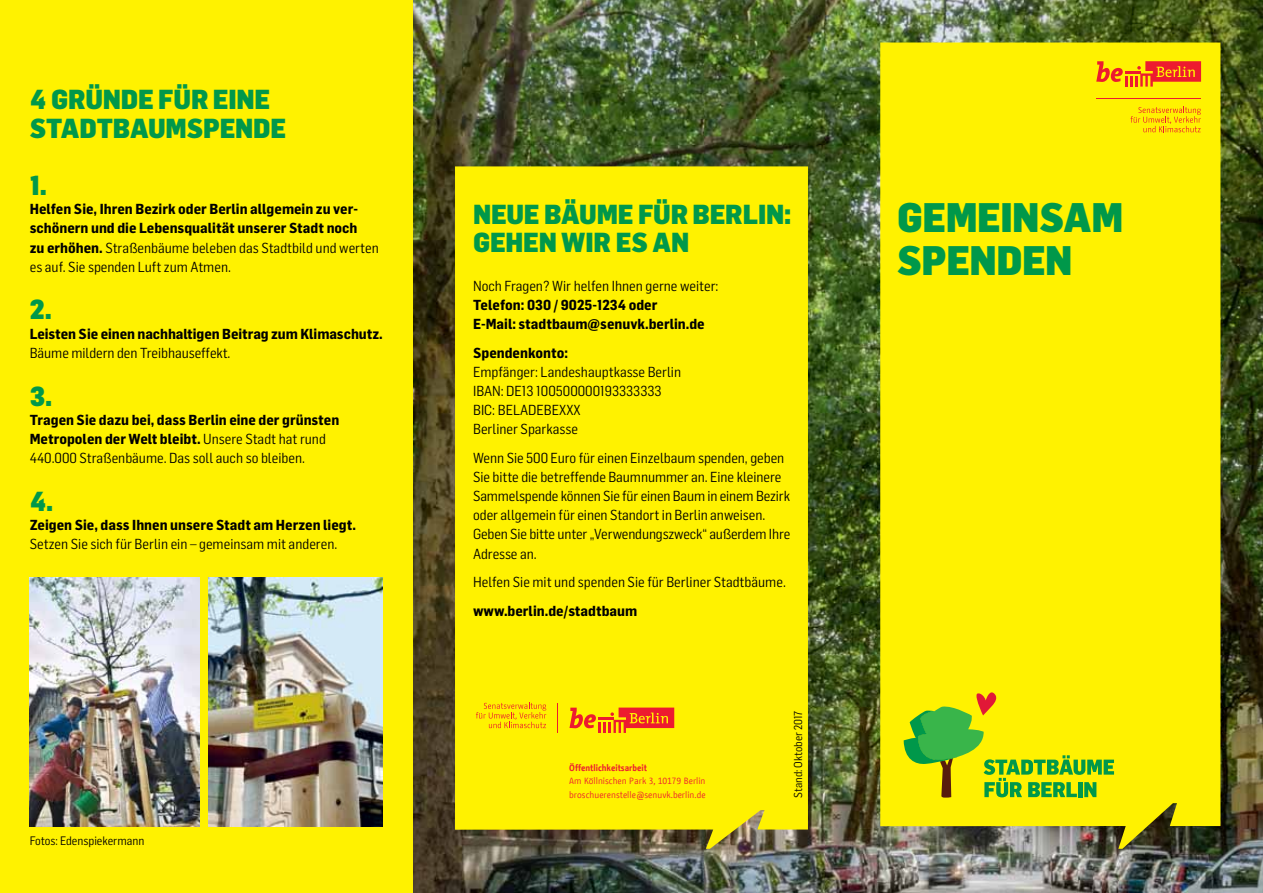
<style>
.page{position:relative;width:1263px;height:893px;background:#fff}
.page>*{position:absolute;margin:0;border:0;box-sizing:border-box;transform-origin:0 0}
.t1{font:900 40.5px/43.5px "Flama Semicondensed";letter-spacing:-.015em;color:#00984a}
.t2{font:900 27px/28.7px "Flama Semicondensed";letter-spacing:-.01em;color:#00984a}
.t3{font:14.25px/19px "Flama Semicondensed";letter-spacing:-.005em;color:#000}
.t4{font:700 14.25px/19px "Flama Semicondensed";color:#000}
.t5{font:12px "Flama Semicondensed";color:#000}
.t6{font:11.25px "Flama Semicondensed";color:#000}
.t7{font:9px/13.5px "BMF Change";color:#ed1b2f}
.s1{font-weight:400}
.s2{font-weight:700}
</style>
<div class="page">
<img style="left:412px;top:0;width:851px;height:893px">
<div style="left:0;top:0;width:412px;height:893px;background:#fff200"></div>
<div style="left:880px;top:43px;width:340px;height:806px;background:#fff200"></div>
<div style="left:455px;top:166px;width:353px;height:683px;background:#fff200"></div>
<img style="left:208px;top:578px;width:175px;height:248px">
<img style="left:30px;top:578px;width:170px;height:248px">
<svg style="left:569px;top:708px;width:105px;height:25px;background:#f57d19"></svg>
<hr style="left:558px;top:703px;width:1px;height:30px;background:#ed1b2f">
<svg style="left:476px;top:702px;width:70px;height:26px;background:#fbd007"></svg>
<svg style="left:904px;top:692px;width:210px;height:106px;background:#c1d813"></svg>
<svg style="left:1096px;top:61px;width:105px;height:26px;background:#f58018"></svg>
<hr style="left:1096px;top:98px;width:105px;height:1px;background:#ed1b2f">
<svg style="left:1130px;top:107px;width:71px;height:25px;background:#fbcf07"></svg>
<h1 class="t2" style="left:30px;top:84px;width:258px">4 GRÜNDE FÜR EINE<br>STADTBAUMSPENDE</h1>
<p class="t2" style="left:30px;top:170px;width:19px">1.</p>
<p class="t4" style="left:30px;top:199px;width:351px">Helfen Sie, Ihren Bezirk oder Berlin allgemein zu ver&shy;schönern und die Lebensqualität unserer Stadt noch<br>zu erhöhen. <span class="s1">Straßenbäume beleben das Stadtbild und werten es auf. Sie spenden Luft zum Atmen.</span></p>
<p class="t2" style="left:30px;top:294px;width:24px">2.</p>
<p class="t4" style="left:30px;top:323px;width:354px">Leisten Sie einen nachhaltigen Beitrag zum Klimaschutz.<br><span class="s1">Bäume mildern den Treibhauseffekt.</span></p>
<p class="t2" style="left:30px;top:380px;width:24px">3.</p>
<p class="t4" style="left:30px;top:409px;width:311px">Tragen Sie dazu bei, dass Berlin eine der grünsten<br>Metropolen der Welt bleibt. <span class="s1">Unsere Stadt hat rund<br>440.000 Straßenbäume. Das soll auch so bleiben.</span></p>
<p class="t2" style="left:30px;top:486px;width:25px">4.</p>
<p class="t3" style="left:30px;top:515px;width:328px"><span class="s2">Zeigen Sie, dass Ihnen unsere Stadt am Herzen liegt.<br></span>Setzen Sie sich für Berlin ein – gemeinsam mit anderen.</p>
<h1 class="t5" style="left:30px;top:833px;width:116px">Fotos: Edenspiekermann</h1>
<p class="t2" style="left:473px;top:199px;width:320px">NEUE BÄUME FÜR BERLIN:<br>GEHEN WIR ES AN</p>
<p class="t4" style="left:473px;top:276px;width:247px"><span class="s1">Noch Fragen? Wir helfen Ihnen gerne weiter:<br></span>Telefon: 030 / 9025-1234 oder<br>E-Mail: stadtbaum@senuvk.berlin.de</p>
<p class="t3" style="left:473px;top:342px;width:210px"><span class="s2">Spendenkonto:<br></span>Empfänger: Landeshauptkasse Berlin<br>IBAN: DE13 100500000193333333<br>BIC: BELADEBEXXX<br>Berliner Sparkasse</p>
<p class="t3" style="left:473px;top:448px;width:319px">Wenn Sie 500 Euro für einen Einzelbaum spenden, geben Sie bitte die betreffende Baumnummer an. Eine kleinere Sammelspende können Sie für einen Baum in einem Bezirk oder allgemein für einen Standort in Berlin anweisen.<br>Geben Sie bitte unter „Verwendungszweck“ außerdem Ihre Adresse an.</p>
<p class="t3" style="left:473px;top:567px;width:314px;line-height:28.7px">Helfen Sie mit und spenden Sie für Berliner Stadtbäume. <span class="s2">www.berlin.de/stadtbaum</span></p>
<p class="t7" style="left:569px;top:761px;width:138px"><span class="s2">Öffentlichkeitsarbeit<br></span>Am Köllnischen Park 3, 10179 Berlin broschuerenstelle@senuvk.berlin.de</p>
<p class="t6" style="left:791px;top:798px;width:89px;rotate:-90deg">Stand: Oktober 2017</p>
<h1 class="t1" style="left:897px;top:194px;width:228px">GEMEINSAM<br>SPENDEN</h1>
</div>
